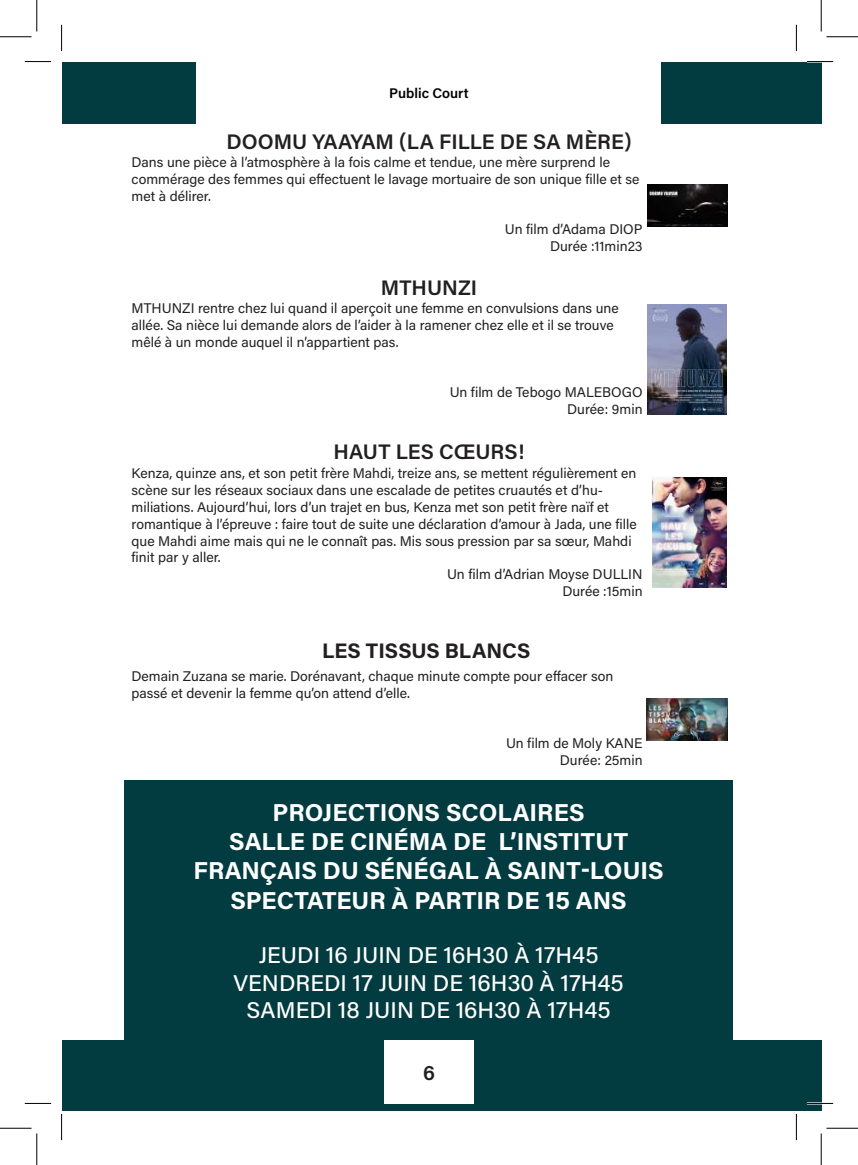
<style>
.page{position:relative;width:858px;height:1165px;background:#fff}
.page>*{position:absolute;margin:0;border:0;box-sizing:border-box;transform-origin:0 0}
.t1{font:24.5px/29.4px "Acumin Variable Concept";letter-spacing:.04em;color:#fff;text-align:center}
.t2{font:22.75px/27.3px "Acumin Variable Concept";letter-spacing:.015em;color:#fff;text-align:center}
.t3{font:21px "Acumin Variable Concept";letter-spacing:.03em;color:#231f20}
.t4{font:14px/16.8px "Acumin Variable Concept";letter-spacing:.02em;color:#231f20}
.t5{font:14px "Acumin Variable Concept";letter-spacing:.04em;color:#000}
</style>
<div class="page">
<div style="left:62px;top:62px;width:759px;height:62px;background:#023b40"></div>
<div style="left:62px;top:1040px;width:759px;height:71px;background:#023b40"></div>
<div style="left:197px;top:62px;width:464px;height:63px;background:#fff"></div>
<div style="left:384px;top:1040px;width:89px;height:63px;background:#fff"></div>
<img style="left:647px;top:185px;width:80px;height:41px">
<img style="left:647px;top:305px;width:79px;height:110px">
<img style="left:652px;top:478px;width:74px;height:110px">
<img style="left:646px;top:698px;width:81px;height:42px">
<div style="left:124px;top:780px;width:608px;height:260px;background:#023b40"></div>
<hr style="left:806px;top:60px;width:26px;height:3px;background:#fff">
<hr style="left:806px;top:1102px;width:26px;height:2px;background:#fff">
<svg style="left:25px;top:61px;width:26px;height:1px"></svg>
<svg style="left:806px;top:61px;width:26px;height:1px"></svg>
<svg style="left:25px;top:1103px;width:26px;height:1px"></svg>
<svg style="left:806px;top:1103px;width:26px;height:1px"></svg>
<svg style="left:61px;top:25px;width:1px;height:26px"></svg>
<svg style="left:61px;top:1114px;width:1px;height:26px"></svg>
<svg style="left:795px;top:25px;width:1px;height:26px"></svg>
<svg style="left:795px;top:1114px;width:1px;height:26px"></svg>
<hr style="left:0;top:36px;width:32px;height:1px;background:#000">
<hr style="left:826px;top:36px;width:31px;height:1px;background:#000">
<hr style="left:0;top:1128px;width:32px;height:1px;background:#000">
<hr style="left:826px;top:1128px;width:31px;height:1px;background:#000">
<hr style="left:36px;top:0;width:1px;height:32px;background:#000">
<hr style="left:36px;top:1133px;width:1px;height:32px;background:#000">
<hr style="left:820px;top:0;width:1px;height:32px;background:#000">
<hr style="left:820px;top:1133px;width:1px;height:32px;background:#000">
<p class="t5" style="left:389px;top:84px;width:80px">Public Court</p>
<h3 class="t3" style="left:226px;top:127px;width:405px">DOOMU YAAYAM (LA FILLE DE SA MÈRE)</h3>
<p class="t4" style="left:131px;top:153px;width:509px">Dans une pièce à l’atmosphère à la fois calme et tendue, une mère surprend le commérage des femmes qui effectuent le lavage mortuaire de son unique fille et se met à délirer.</p>
<p class="t4" style="left:505px;top:220px;width:139px;text-align:right">Un film d’Adama DIOP<br>Durée :11min23</p>
<h3 class="t3" style="left:381px;top:273px;width:97px">MTHUNZI</h3>
<p class="t4" style="left:131px;top:300px;width:488px">MTHUNZI rentre chez lui quand il aperçoit une femme en convulsions dans une allée. Sa nièce lui demande alors de l’aider à la ramener chez elle et il se trouve mêlé à un monde auquel il n’appartient pas.</p>
<p class="t4" style="left:449px;top:384px;width:194px;text-align:right">Un film de Tebogo MALEBOGO<br>Durée: 9min</p>
<h3 class="t3" style="left:333px;top:437px;width:192px">HAUT LES CŒURS!</h3>
<p class="t4" style="left:131px;top:465px;width:506px">Kenza, quinze ans, et son petit frère Mahdi, treize ans, se mettent régulièrement en</p>
<p class="t4" style="left:131px;top:481px;width:473px">scène sur les réseaux sociaux dans une escalade de petites cruautés et d’hu-</p>
<p class="t4" style="left:131px;top:498px;width:478px">miliations. Aujourd’hui, lors d’un trajet en bus, Kenza met son petit frère naïf et</p>
<p class="t4" style="left:131px;top:515px;width:506px">romantique à l’épreuve : faire tout de suite une déclaration d’amour à Jada, une fille</p>
<p class="t4" style="left:131px;top:532px;width:501px">que Mahdi aime mais qui ne le connaît pas. Mis sous pression par sa sœur, Mahdi</p>
<p class="t4" style="left:131px;top:549px;width:90px">finit par y aller.</p>
<p class="t4" style="left:447px;top:565px;width:197px">Un film d’Adrian Moyse DULLIN</p>
<p class="t4" style="left:562px;top:582px;width:82px">Durée :15min</p>
<h3 class="t3" style="left:322px;top:636px;width:209px">LES TISSUS BLANCS</h3>
<p class="t4" style="left:131px;top:667px;width:483px">Demain Zuzana se marie. Dorénavant, chaque minute compte pour effacer son passé et devenir la femme qu’on attend d’elle.</p>
<p class="t4" style="left:506px;top:734px;width:138px;text-align:right">Un film de Moly KANE<br>Durée: 25min</p>
<h1 class="t1" style="left:193px;top:796px;width:470px">PROJECTIONS SCOLAIRES<br>SALLE DE CINÉMA DE L’INSTITUT<br>FRANÇAIS DU SÉNÉGAL À SAINT-LOUIS<br>SPECTATEUR À PARTIR DE 15 ANS</h1>
<h2 class="t2" style="left:233px;top:941px;width:391px">JEUDI 16 JUIN DE 16H30 À 17H45<br>VENDREDI 17 JUIN DE 16H30 À 17H45<br>SAMEDI 18 JUIN DE 16H30 À 17H45</h2>
<h3 class="t3" style="left:423px;top:1058px;width:13px">6</h3>
</div>
